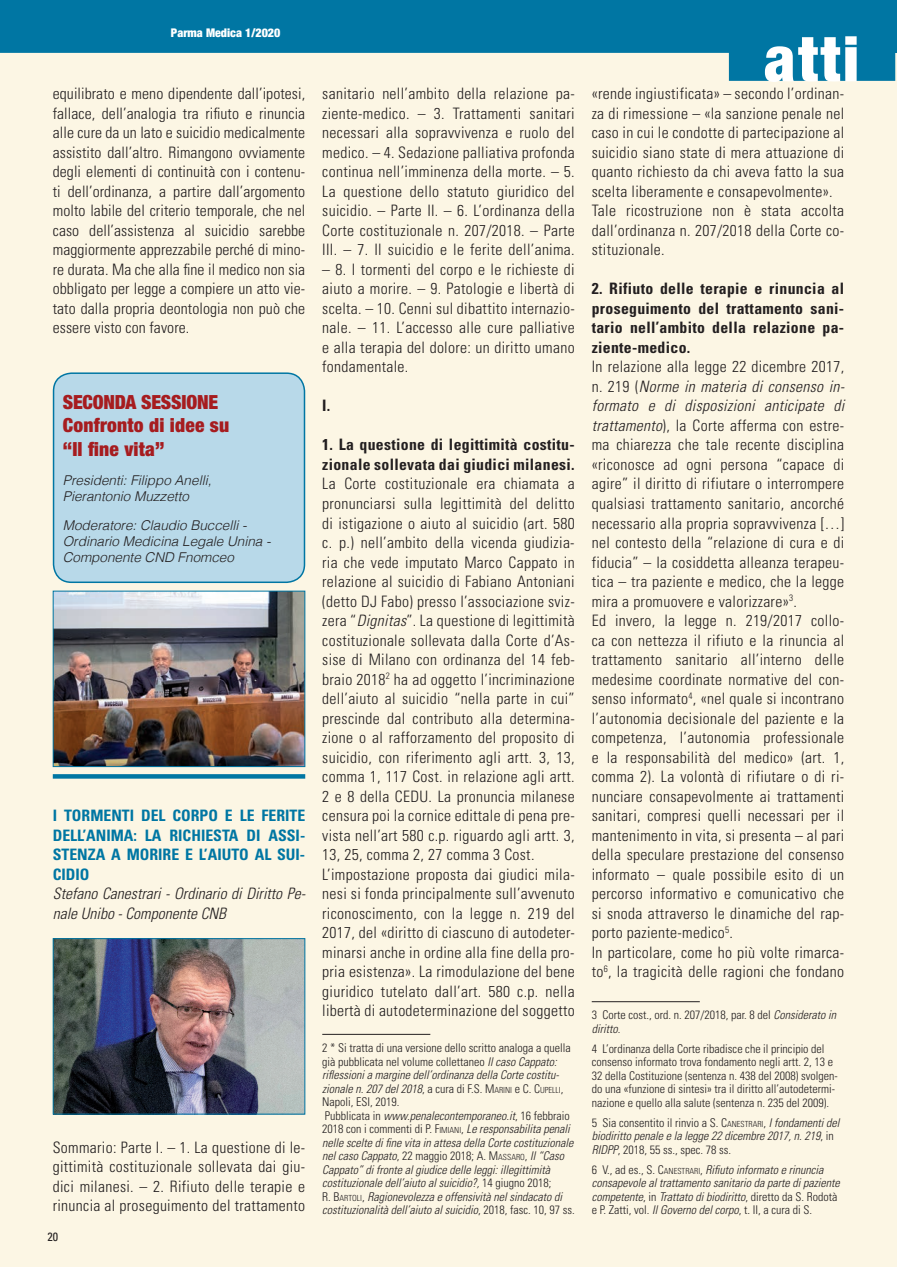
<style>
.page{position:relative;width:897px;height:1267px;background:#fff}
.page>*{position:absolute;margin:0;border:0;box-sizing:border-box;transform-origin:0 0}
.t1{font:900 condensed 19.5px/23.4px "Helvetica Neue";letter-spacing:.01em;color:#a61c1f}
.t2{font:300 condensed 15.75px/19.5px "Univers";letter-spacing:.02em;color:#231f20;text-align:justify}
.t3{font:700 condensed 15.75px/19.5px "Univers";letter-spacing:.02em;color:#231f20}
.t4{font:700 condensed 15.75px/19.5px "Univers";color:#0076a3;text-align:justify}
.t5{font:italic 300 condensed 15.75px/19.5px "Univers";color:#231f20}
.t6{font:italic 300 13.5px/16.2px "Helvetica";color:#231f20}
.t7{font:italic 300 condensed 12px/13.5px "Univers";color:#231f20}
.t8{font:300 condensed 12px/13.5px "Univers";color:#231f20}
.t9{font:900 condensed 12px "Helvetica Neue";color:#fff}
.t10{font:condensed 12px "Univers";color:#231f20}
.s1{font-style:italic}
.s2{font-style:normal}
.s3{font-style:normal;font-size:8.4px}
</style>
<div class="page">
<div style="left:0;top:0;width:895px;height:1266px;background:#fcf6e4"></div>
<hr style="left:895px;top:0;width:1px;height:1266px;background:#fcf6e4">
<svg style="left:0;top:0;width:895px;height:81px;fill:#0076a3"></svg>
<hr style="left:895px;top:0;width:1px;height:53px;background:#0076a3">
<svg style="left:764px;top:36px;width:92px;height:46px;background:#94c5d8"></svg>
<svg style="left:53px;top:774px;width:252px;height:4px"></svg>
<div style="left:54px;top:373px;width:250px;height:209px;background:#b8d9e9;border-radius:18px"></div>
<div style="left:53px;top:372px;width:252px;height:211px;border:2px solid #0076a3;border-radius:18px"></div>
<img style="left:55px;top:592px;width:248px;height:173px">
<div style="left:53px;top:590px;width:252px;height:177px;border:1px solid #0076a3"></div>
<img style="left:55px;top:940px;width:248px;height:172px">
<div style="left:53px;top:938px;width:252px;height:176px;border:1px solid #0076a3"></div>
<hr style="left:322px;top:1033px;width:108px;height:1px;background:#231f20">
<hr style="left:591px;top:1001px;width:108px;height:1px;background:#231f20">
<p class="t9" style="left:171px;top:25px;width:111px">Parma Medica 1/2020</p>
<p class="t2" style="left:53px;top:84px;width:254px">equilibrato e meno dipendente dall’ipotesi, fallace, dell’analogia tra rifiuto e rinuncia alle cure da un lato e suicidio medicalmente assistito dall’altro. Rimangono ovviamente degli elementi di continuità con i contenu&shy;ti dell’ordinanza, a partire dall’argomento molto labile del criterio temporale, che nel caso dell’assistenza al suicidio sarebbe maggiormente apprezzabile perché di mino&shy;re durata. Ma che alla fine il medico non sia obbligato per legge a compiere un atto vie&shy;tato dalla propria deontologia non può che essere visto con favore.</p>
<p class="t1" style="left:63px;top:390px;width:168px">SECONDA SESSIONE<br>Confronto di idee su “Il fine vita”</p>
<p class="t6" style="left:63px;top:473px;width:150px">Presidenti: Filippo Anelli,<br>Pierantonio Muzzetto</p>
<p class="t6" style="left:63px;top:518px;width:209px">Moderatore: Claudio Buccelli -<br>Ordinario Medicina Legale Unina -<br>Componente CND Fnomceo</p>
<p class="t4" style="left:53px;top:805px;width:254px">I TORMENTI DEL CORPO E LE FERITE DELL’ANIMA: LA RICHIESTA DI ASSI-STENZA A MORIRE E L’AIUTO AL SUI-CIDIO</p>
<p class="t5" style="left:53px;top:883px;width:254px">Stefano Canestrari - Ordinario di Diritto Pe&shy;nale Unibo - Componente CNB</p>
<p class="t2" style="left:53px;top:1137px;width:254px">Sommario: Parte I. – 1. La questione di le&shy;gittimità costituzionale sollevata dai giu&shy;dici milanesi. – 2. Rifiuto delle terapie e rinuncia al proseguimento del trattamento</p>
<p class="t10" style="left:47px;top:1228px;width:10px">20</p>
<p class="t2" style="left:322px;top:84px;width:254px">sanitario nell’ambito della relazione pa&shy;ziente-medico. – 3. Trattamenti sanitari necessari alla sopravvivenza e ruolo del medico. – 4. Sedazione palliativa profonda continua nell’imminenza della morte. – 5.<br>La questione dello statuto giuridico del suicidio. – Parte II. – 6. L’ordinanza della Corte costituzionale n. 207/2018. – Parte III. – 7. Il suicidio e le ferite dell’anima.</p>
<p class="t2" style="left:322px;top:259px;width:254px">– 8. I tormenti del corpo e le richieste di aiuto a morire. – 9. Patologie e libertà di scelta. – 10. Cenni sul dibattito internazio&shy;nale. – 11. L’accesso alle cure palliative e alla terapia del dolore: un diritto umano fondamentale.</p>
<p class="t3" style="left:322px;top:396px;width:10px">I.</p>
<p class="t3" style="left:322px;top:435px;width:254px">1. La questione di legittimità costitu&shy;zionale sollevata dai giudici milanesi.</p>
<p class="t2" style="left:322px;top:474px;width:254px;text-align:left">La Corte costituzionale era chiamata a pronunciarsi sulla legittimità del delitto di istigazione o aiuto al suicidio (art. 580 c. p.) nell’ambito della vicenda giudizia&shy;ria che vede imputato Marco Cappato in relazione al suicidio di Fabiano Antoniani (detto DJ Fabo) presso l’associazione sviz&shy;zera “<span class="s1">Dignitas</span>”. La questione di legittimità costituzionale sollevata dalla Corte d’As&shy;sise di Milano con ordinanza del 14 feb&shy;braio 2018<sup>2</sup> ha ad oggetto l’incriminazione dell’aiuto al suicidio “nella parte in cui” prescinde dal contributo alla determina&shy;zione o al rafforzamento del proposito di suicidio, con riferimento agli artt. 3, 13, comma 1, 117 Cost. in relazione agli artt.<br>2 e 8 della CEDU. La pronuncia milanese censura poi la cornice edittale di pena pre&shy;vista nell’art 580 c.p. riguardo agli artt. 3, 13, 25, comma 2, 27 comma 3 Cost.<br>L’impostazione proposta dai giudici mila&shy;nesi si fonda principalmente sull’avvenuto riconoscimento, con la legge n. 219 del 2017, del «diritto di ciascuno di autodeter&shy;minarsi anche in ordine alla fine della pro&shy;pria esistenza». La rimodulazione del bene giuridico tutelato dall’art. 580 c.p. nella libertà di autodeterminazione del soggetto</p>
<p class="t7" style="left:322px;top:1041px;width:254px"><span class="s2">2 * Si tratta di una versione dello scritto analoga a quella già pubblicata nel volume collettaneo</span> Il caso Cappato: riflessioni a margine dell’ordinanza della Corte costitu&shy;zionale n. 207 del 2018<span class="s2">, a cura di</span> <span class="s2">F.S. M</span><span class="s3">ARINI</span> <span class="s2">e</span> <span class="s2">C. C</span><span class="s3">UPELLI</span><span class="s2">, Napoli, ESI, 2019.<br>Pubblicata in</span> www.penalecontemporaneo.it<span class="s2">, 16 febbraio 2018 con i commenti di P.</span> <span class="s2">F</span><span class="s3">IMIANI</span><span class="s2">,</span> Le responsabilita penali nelle scelte di fine vita in attesa della Corte costituzionale nel caso Cappato<span class="s2">, 22 maggio 2018; A.</span> <span class="s2">M</span><span class="s3">ASSARO</span><span class="s2">,</span> Il “Caso Cappato” di fronte al giudice delle leggi: illegittimità costituzionale dell’aiuto al suicidio?, <span class="s2">14 giugno 2018;<br>R.</span> <span class="s2">B</span><span class="s3">ARTOLI</span><span class="s2">,</span> Ragionevolezza e offensività nel sindacato di costituzionalità dell’aiuto al suicidio<span class="s2">, 2018, fasc. 10, 97 ss.</span></p>
<p class="t2" style="left:591px;top:84px;width:254px;text-align:left">«rende ingiustificata» – secondo l’ordinan&shy;za di rimessione – «la sanzione penale nel caso in cui le condotte di partecipazione al suicidio siano state di mera attuazione di quanto richiesto da chi aveva fatto la sua scelta liberamente e consapevolmente».<br>Tale ricostruzione non è stata accolta dall’ordinanza n. 207/2018 della Corte co&shy;stituzionale.</p>
<p class="t3" style="left:591px;top:279px;width:254px;text-align:justify">2. Rifiuto delle terapie e rinuncia al proseguimento del trattamento sani&shy;tario nell’ambito della relazione pa&shy;ziente-medico.</p>
<p class="t2" style="left:591px;top:357px;width:254px;text-align:left">In relazione alla legge 22 dicembre 2017, n. 219 (<span class="s1">Norme in materia di consenso in&shy;formato e di disposizioni anticipate di trattamento</span>), la Corte afferma con estre&shy;ma chiarezza che tale recente disciplina «riconosce ad ogni persona “capace di agire” il diritto di rifiutare o interrompere qualsiasi trattamento sanitario, ancorché necessario alla propria sopravvivenza […] nel contesto della “relazione di cura e di fiducia” – la cosiddetta alleanza terapeu&shy;tica – tra paziente e medico, che la legge mira a promuovere e valorizzare»<sup>3</sup>.<br>Ed invero, la legge n. 219/2017 collo&shy;ca con nettezza il rifiuto e la rinuncia al trattamento sanitario all’interno delle medesime coordinate normative del con&shy;senso informato<sup>4</sup>, «nel quale si incontrano l’autonomia decisionale del paziente e la competenza, l’autonomia professionale e la responsabilità del medico» (art. 1, comma 2). La volontà di rifiutare o di ri&shy;nunciare consapevolmente ai trattamenti sanitari, compresi quelli necessari per il mantenimento in vita, si presenta – al pari della speculare prestazione del consenso informato – quale possibile esito di un percorso informativo e comunicativo che si snoda attraverso le dinamiche del rap&shy;porto paziente-medico<sup>5</sup>.<br>In particolare, come ho più volte rimarca&shy;to<sup>6</sup>, la tragicità delle ragioni che fondano</p>
<p class="t8" style="left:591px;top:1008px;width:246px">3 Corte cost., ord. n. 207/2018, par. 8 del <span class="s1">Considerato in diritto</span>.</p>
<p class="t8" style="left:591px;top:1041px;width:247px">4 L’ordinanza della Corte ribadisce che il principio del consenso informato trova fondamento negli artt. 2, 13 e 32 della Costituzione (sentenza n. 438 del 2008) svolgen&shy;do una «funzione di sintesi» tra il diritto all’autodetermi&shy;nazione e quello alla salute (sentenza n. 235 del 2009).</p>
<p class="t7" style="left:591px;top:1115px;width:249px"><span class="s2">5 Sia consentito il rinvio a S.</span> <span class="s2">C</span><span class="s3">ANESTRARI</span><span class="s2">,</span> I fondamenti del biodiritto penale e la legge 22 dicembre 2017, n. 219<span class="s2">, in<br></span>RIDPP<span class="s2">, 2018, 55 ss., spec. 78 ss.</span></p>
<p class="t7" style="left:591px;top:1162px;width:249px"><span class="s2">6 V., ad es., S.</span> <span class="s2">C</span><span class="s3">ANESTRARI</span><span class="s2">,</span> Rifiuto informato e rinuncia consapevole al trattamento sanitario da parte di paziente competente<span class="s2">, in</span> Trattato di biodiritto<span class="s2">, diretto da</span> <span class="s2">S.</span> <span class="s2">Rodotà e P. Zatti, vol.</span> Il Governo del corpo<span class="s2">, t. II, a cura di S.</span></p>
</div>
